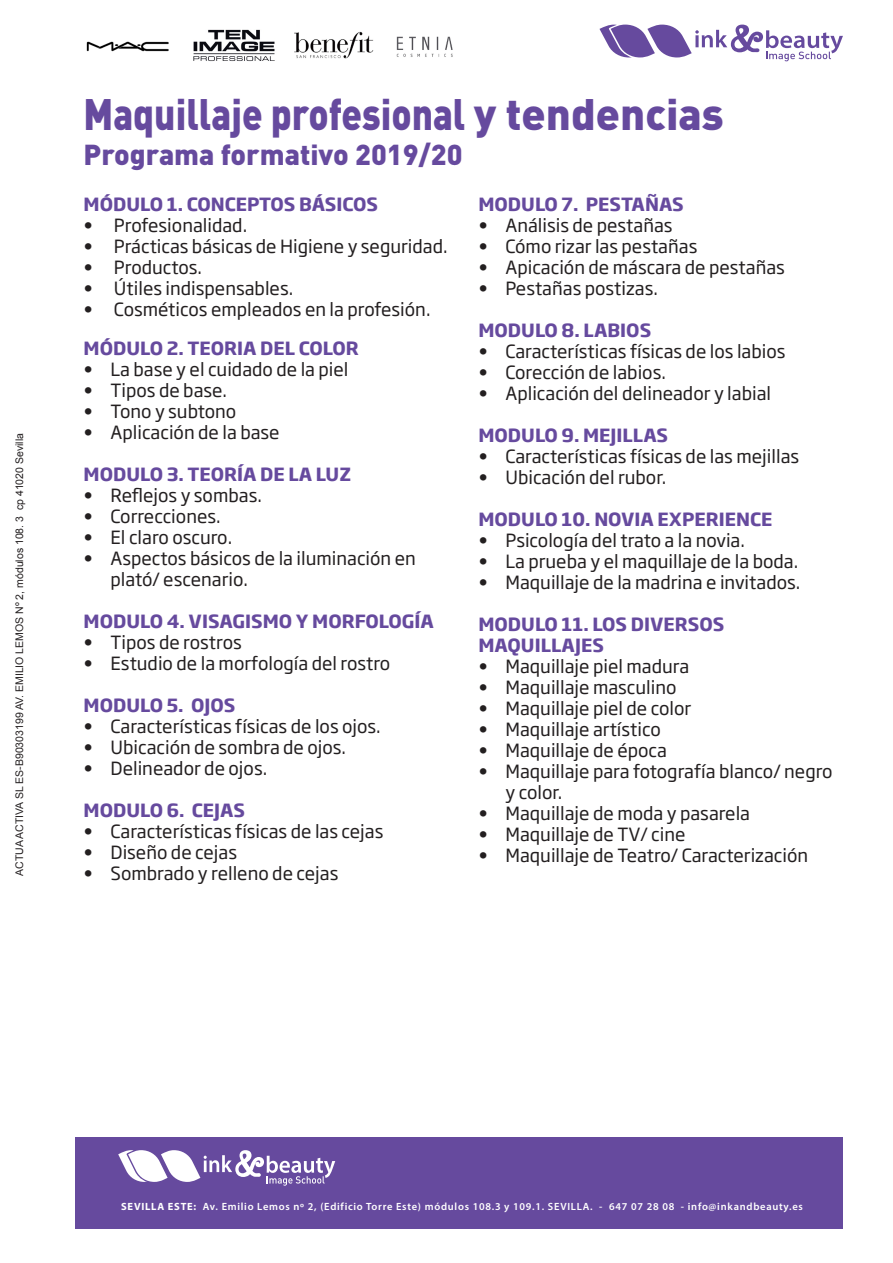
<style>
.page{position:relative;width:893px;height:1263px;background:#fff}
.page>*{position:absolute;margin:0;border:0;box-sizing:border-box;transform-origin:0 0}
.t1{font:900 43.5px "DIN";color:#664a9e;scale:.85 1}
.t2{font:900 28.5px "DIN";color:#664a9e}
.t3{font:18px/21px "Soho Gothic Pro";color:#231f20}
.t4{font:700 18px/21px "Soho Gothic Pro";color:#664a9e}
.t5{font:600 10.5px "Myriad Pro";letter-spacing:.07em;color:#fff}
.t6{font:10.5px "Arial";color:#231f20}
.s1{font-weight:700}
</style>
<div class="page">
<img style="left:294px;top:31px;width:159px;height:28px">
<img style="left:193px;top:29px;width:82px;height:33px">
<img style="left:86px;top:41px;width:83px;height:11px">
<svg style="left:599px;top:25px;width:244px;height:36px"></svg>
<div style="left:75px;top:1137px;width:768px;height:91px;background:#664a9e"></div>
<svg style="left:118px;top:1150px;width:217px;height:36px"></svg>
<p class="t6" style="left:13px;top:876px;width:444px;rotate:-90deg">ACTUA ACTIVA SL ES-B90303199 AV. EMILIO LEMOS Nº 2, módulos 108. 3 cp 41020 Sevilla</p>
<p class="t1" style="left:84px;top:85px;width:755px">Maquillaje profesional y tendencias</p>
<p class="t2" style="left:84px;top:135px;width:380px">Programa formativo 2019/20</p>
<p class="t4" style="left:84px;top:192px;width:296px">MÓDULO 1. CONCEPTOS BÁSICOS</p>
<p class="t3" style="left:84px;top:213px;width:165px">• Profesionalidad.</p>
<p class="t3" style="left:84px;top:234px;width:366px">• Prácticas básicas de Higiene y seguridad.</p>
<p class="t3" style="left:84px;top:255px;width:120px">• Productos.</p>
<p class="t3" style="left:84px;top:276px;width:211px">• Útiles indispensables.</p>
<p class="t3" style="left:84px;top:297px;width:349px">• Cosméticos empleados en la profesión.</p>
<p class="t4" style="left:84px;top:336px;width:277px">MÓDULO 2. TEORIA DEL COLOR</p>
<p class="t3" style="left:84px;top:357px;width:266px">• La base y el cuidado de la piel</p>
<p class="t3" style="left:84px;top:378px;width:145px">• Tipos de base.</p>
<p class="t3" style="left:84px;top:399px;width:154px">• Tono y subtono</p>
<p class="t3" style="left:84px;top:420px;width:198px">• Aplicación de la base</p>
<p class="t4" style="left:84px;top:462px;width:269px">MODULO 3. TEORÍA DE LA LUZ</p>
<p class="t3" style="left:84px;top:483px;width:180px">• Reflejos y sombas.</p>
<p class="t3" style="left:84px;top:504px;width:139px">• Correcciones.</p>
<p class="t3" style="left:84px;top:525px;width:150px">• El claro oscuro.</p>
<p class="t3" style="left:111px;top:546px;width:307px;text-indent:-27px">• Aspectos básicos de la iluminación en plató/ escenario.</p>
<p class="t4" style="left:84px;top:609px;width:352px">MODULO 4. VISAGISMO Y MORFOLOGÍA</p>
<p class="t3" style="left:84px;top:630px;width:160px">• Tipos de rostros</p>
<p class="t3" style="left:84px;top:651px;width:308px">• Estudio de la morfología del rostro</p>
<p class="t4" style="left:84px;top:693px;width:153px">MODULO 5. OJOS</p>
<p class="t3" style="left:84px;top:714px;width:299px">• Características físicas de los ojos.</p>
<p class="t3" style="left:84px;top:735px;width:264px">• Ubicación de sombra de ojos.</p>
<p class="t3" style="left:84px;top:756px;width:185px">• Delineador de ojos.</p>
<p class="t4" style="left:84px;top:798px;width:163px">MODULO 6. CEJAS</p>
<p class="t3" style="left:84px;top:819px;width:301px">• Características físicas de las cejas</p>
<p class="t3" style="left:84px;top:840px;width:155px">• Diseño de cejas</p>
<p class="t3" style="left:84px;top:861px;width:256px">• Sombrado y relleno de cejas</p>
<p class="t4" style="left:478px;top:192px;width:207px">MODULO 7. PESTAÑAS</p>
<p class="t3" style="left:478px;top:213px;width:196px">• Análisis de pestañas</p>
<p class="t3" style="left:478px;top:234px;width:220px">• Cómo rizar las pestañas</p>
<p class="t3" style="left:478px;top:255px;width:308px">• Apicación de máscara de pestañas</p>
<p class="t3" style="left:478px;top:276px;width:181px">• Pestañas postizas.</p>
<p class="t4" style="left:478px;top:318px;width:174px">MODULO 8. LABIOS</p>
<p class="t3" style="left:478px;top:339px;width:309px">• Características físicas de los labios</p>
<p class="t3" style="left:478px;top:360px;width:189px">• Corección de labios.</p>
<p class="t3" style="left:478px;top:381px;width:294px">• Aplicación del delineador y labial</p>
<p class="t4" style="left:478px;top:423px;width:191px">MODULO 9. MEJILLAS</p>
<p class="t3" style="left:478px;top:444px;width:322px">• Características físicas de las mejillas</p>
<p class="t3" style="left:478px;top:465px;width:189px">• Ubicación del rubor.</p>
<p class="t4" style="left:478px;top:507px;width:295px">MODULO 10. NOVIA EXPERIENCE</p>
<p class="t3" style="left:478px;top:528px;width:268px">• Psicología del trato a la novia.</p>
<p class="t3" style="left:478px;top:549px;width:321px">• La prueba y el maquillaje de la boda.</p>
<p class="t3" style="left:478px;top:570px;width:323px">• Maquillaje de la madrina e invitados.</p>
<p class="t4" style="left:478px;top:612px;width:248px">MODULO 11. LOS DIVERSOS<br>MAQUILLAJES</p>
<p class="t3" style="left:478px;top:654px;width:212px">• Maquillaje piel madura</p>
<p class="t3" style="left:478px;top:675px;width:200px">• Maquillaje masculino</p>
<p class="t3" style="left:478px;top:696px;width:214px">• Maquillaje piel de color</p>
<p class="t3" style="left:478px;top:717px;width:184px">• Maquillaje artístico</p>
<p class="t3" style="left:478px;top:738px;width:190px">• Maquillaje de época</p>
<p class="t3" style="left:505px;top:759px;width:329px;text-indent:-27px">• Maquillaje para fotografía blanco/ negro y color.</p>
<p class="t3" style="left:478px;top:801px;width:273px">• Maquillaje de moda y pasarela</p>
<p class="t3" style="left:478px;top:822px;width:209px">• Maquillaje de TV/ cine</p>
<p class="t3" style="left:478px;top:843px;width:331px">• Maquillaje de Teatro/ Caracterización</p>
<p class="t5" style="left:121px;top:1200px;width:683px"><span class="s1">SEVILLA ESTE:</span> Av. Emilio Lemos nº 2, (Edificio Torre Este) módulos 108.3 y 109.1. SEVILLA. - 647 07 28 08 - info@inkandbeauty.es</p>
</div>
